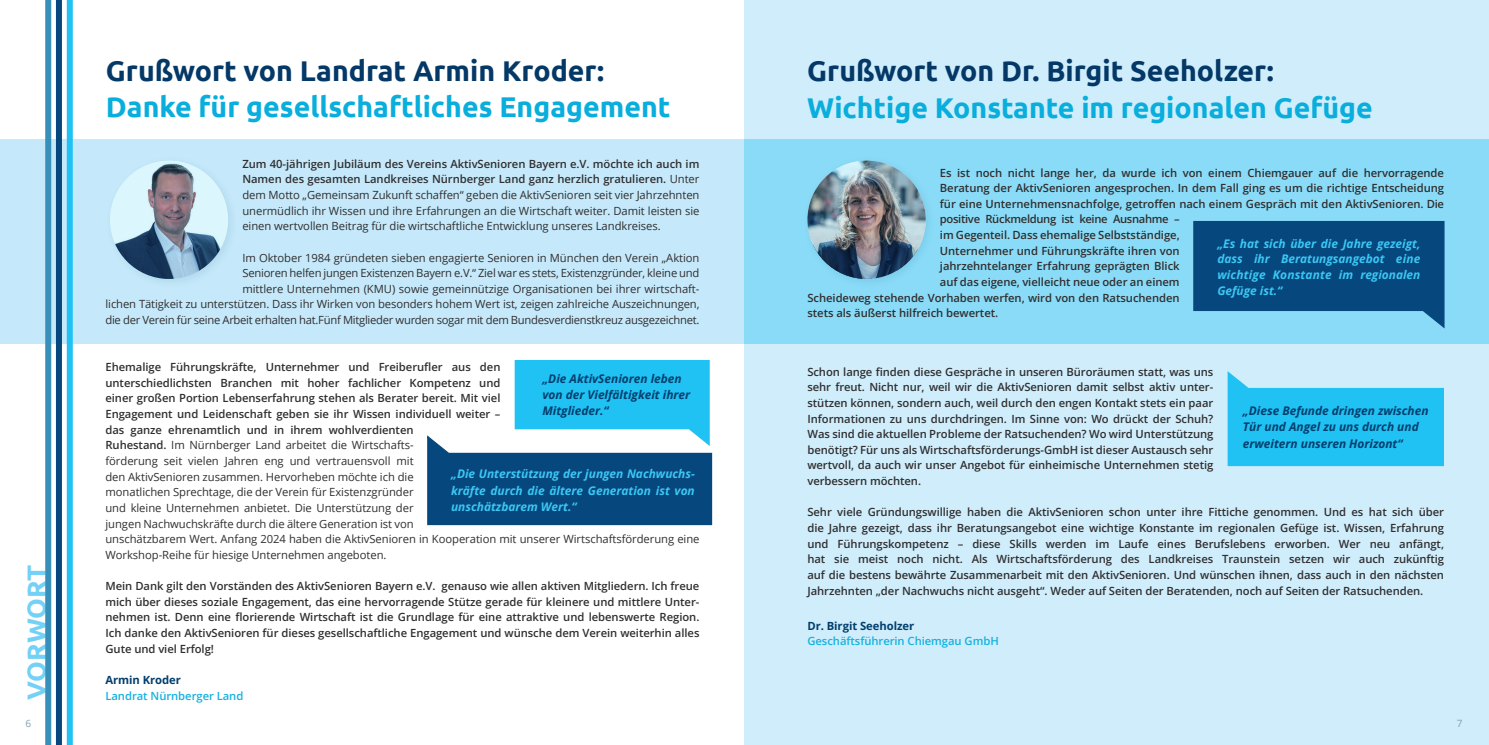
<style>
.page{position:relative;width:1489px;height:745px;background:#fff}
.page>*{position:absolute;margin:0;border:0;box-sizing:border-box;transform-origin:0 0}
.t1{font:700 28.5px "Ubuntu";color:#09aedd}
.t2{font:700 28.5px "Ubuntu";color:#043867}
.t3{font:700 26.25px "Ubuntu";letter-spacing:-.005em;color:#74d1f6}
.t4{font:italic 700 11.88px/15.6px "Open Sans";color:#3bc7f4;text-align:justify}
.t5{font:italic 700 11.88px/16.2px "Open Sans";color:#023e6d}
.t6{font:600 11.25px/15.6px "Open Sans";letter-spacing:-.005em;color:#312f30;text-align:justify}
.t7{font:11.25px/15.6px "Open Sans";letter-spacing:-.005em;color:#312f30;text-align:justify}
.t8{font:600 11.25px "Open Sans";letter-spacing:-.005em;color:#16b1df}
.t9{font:600 11.25px "Open Sans";letter-spacing:-.03em;color:#312f30}
.t10{font:700 11.25px "Open Sans";letter-spacing:-.005em;color:#023e6d}
.t11{font:10px "Open Sans";color:#7fa0b3}
.s1{font-weight:600}
</style>
<div class="page">
<div style="left:0;top:139px;width:1488px;height:204px;background:#c5e9fa"></div>
<svg style="left:38px;top:0;width:42px;height:744px"></svg>
<svg style="left:110px;top:160px;width:118px;height:119px;background:#93a7b7"></svg>
<svg style="left:427px;top:360px;width:285px;height:165px"></svg>
<div style="left:744px;top:0;width:744px;height:744px;background:#cfedfb"></div>
<div style="left:744px;top:139px;width:744px;height:204px;background:#89dbf7"></div>
<svg style="left:1193px;top:221px;width:251px;height:107px"></svg>
<img style="left:807px;top:160px;width:118px;height:119px;border-radius:50%">
<svg style="left:1227px;top:371px;width:216px;height:95px"></svg>
<h2 class="t3" style="left:21px;top:699px;width:137px;rotate:-90deg">VORWORT</h2>
<h1 class="t2" style="left:106px;top:54px;width:499px">Grußwort von Landrat Armin Kroder:</h1>
<h1 class="t1" style="left:106px;top:89px;width:566px">Danke für gesellschaftliches Engagement</h1>
<p class="t7" style="left:242px;top:155px;width:458px"><span class="s1">Zum 40-jährigen Jubiläum des Vereins AktivSenioren Bayern e.V. möchte ich auch im Namen des gesamten Landkreises Nürnberger Land ganz herzlich gratulieren.</span> Unter dem Motto „Gemeinsam Zukunft schaffen“ geben die AktivSenioren seit vier Jahrzehnten unermüdlich ihr Wissen und ihre Erfahrungen an die Wirtschaft weiter. Damit leisten sie einen wertvollen Beitrag für die wirtschaftliche Entwicklung unseres Landkreises.</p>
<p class="t7" style="left:105px;top:249px;width:595px;text-align:right">Im Oktober 1984 gründeten sieben engagierte Senioren in München den Verein „Aktion<br>Senioren helfen jungen Existenzen Bayern e.V.“ Ziel war es stets, Existenzgründer, kleine und<br>mittlere Unternehmen (KMU) sowie gemeinnützige Organisationen bei ihrer wirtschaft-<br>lichen Tätigkeit zu unterstützen. Dass ihr Wirken von besonders hohem Wert ist, zeigen zahlreiche Auszeichnungen, die der Verein für seine Arbeit erhalten hat.Fünf Mitglieder wurden sogar mit dem Bundesverdienstkreuz ausgezeichnet.</p>
<p class="t7" style="left:105px;top:358px;width:595px;text-align:left"><span class="s1">Ehemalige Führungskräfte, Unternehmer und Freiberufler aus den<br>unterschiedlichsten Branchen mit hoher fachlicher Kompetenz und<br>einer großen Portion Lebenserfahrung stehen als Berater bereit. Mit viel<br>Engagement und Leidenschaft geben sie ihr Wissen individuell weiter –<br>das ganze ehrenamtlich und in ihrem wohlverdienten<br>Ruhestand.</span> Im Nürnberger Land arbeitet die Wirtschafts-<br>förderung seit vielen Jahren eng und vertrauensvoll mit<br>den AktivSenioren zusammen. Hervorheben möchte ich die<br>monatlichen Sprechtage, die der Verein für Existenzgründer<br>und kleine Unternehmen anbietet. Die Unterstützung der<br>jungen Nachwuchskräfte durch die ältere Generation ist von<br>unschätzbarem Wert. Anfang 2024 haben die AktivSenioren in Kooperation mit unserer Wirtschaftsförderung eine Workshop-Reihe für hiesige Unternehmen angeboten.</p>
<p class="t6" style="left:105px;top:577px;width:595px">Mein Dank gilt den Vorständen des AktivSenioren Bayern e.V. genauso wie allen aktiven Mitgliedern. Ich freue mich über dieses soziale Engagement, das eine hervorragende Stütze gerade für kleinere und mittlere Unter&shy;nehmen ist. Denn eine florierende Wirtschaft ist die Grundlage für eine attraktive und lebenswerte Region.<br>Ich danke den AktivSenioren für dieses gesellschaftliche Engagement und wünsche dem Verein weiterhin alles Gute und viel Erfolg!</p>
<p class="t10" style="left:105px;top:671px;width:77px">Armin Kroder</p>
<p class="t8" style="left:105px;top:687px;width:139px">Landrat Nürnberger Land</p>
<p class="t5" style="left:542px;top:370px;width:149px">„Die AktivSenioren leben von der Vielfältigkeit ihrer<br>Mitglieder.“</p>
<p class="t4" style="left:451px;top:465px;width:245px;line-height:16.2px">„Die Unterstützung der jungen Nachwuchs&shy;kräfte durch die ältere Generation ist von unschätzbarem Wert.“</p>
<h1 class="t2" style="left:807px;top:54px;width:468px">Grußwort von Dr. Birgit Seeholzer:</h1>
<h1 class="t1" style="left:807px;top:90px;width:567px">Wichtige Konstante im regionalen Gefüge</h1>
<p class="t6" style="left:939px;top:164px;width:505px">Es ist noch nicht lange her, da wurde ich von einem Chiemgauer auf die hervorragende</p>
<p class="t6" style="left:939px;top:180px;width:505px">Beratung der AktivSenioren angesprochen. In dem Fall ging es um die richtige Entscheidung</p>
<p class="t6" style="left:939px;top:195px;width:505px">für eine Unternehmensnachfolge, getroffen nach einem Gespräch mit den AktivSenioren. Die</p>
<p class="t9" style="left:939px;top:211px;width:241px">positive Rückmeldung ist keine Ausnahme –</p>
<p class="t6" style="left:939px;top:227px;width:241px">im Gegenteil. Dass ehemalige Selbstständige,</p>
<p class="t6" style="left:939px;top:242px;width:241px">Unternehmer und Führungskräfte ihren von</p>
<p class="t6" style="left:939px;top:258px;width:241px">jahrzehntelanger Erfahrung geprägten Blick</p>
<p class="t6" style="left:939px;top:274px;width:241px">auf das eigene, vielleicht neue oder an einem</p>
<p class="t6" style="left:807px;top:289px;width:374px">Scheideweg stehende Vorhaben werfen, wird von den Ratsuchenden</p>
<p class="t6" style="left:807px;top:305px;width:192px">stets als äußerst hilfreich bewertet.</p>
<p class="t4" style="left:1217px;top:235px;width:204px">„Es hat sich über die Jahre gezeigt, dass ihr Beratungsangebot eine wichtige Konstante im regionalen Gefüge ist.“</p>
<p class="t6" style="left:807px;top:363px;width:407px">Schon lange finden diese Gespräche in unseren Büroräumen statt, was uns sehr freut. Nicht nur, weil wir die AktivSenioren damit selbst aktiv unter&shy;stützen können, sondern auch, weil durch den engen Kontakt stets ein paar Informationen zu uns durchdringen. Im Sinne von: Wo drückt der Schuh?<br>Was sind die aktuellen Probleme der Ratsuchenden? Wo wird Unterstützung benötigt? Für uns als Wirtschaftsförderungs-GmbH ist dieser Austausch sehr wertvoll, da auch wir unser Angebot für einheimische Unternehmen stetig verbessern möchten.</p>
<p class="t6" style="left:807px;top:504px;width:638px">Sehr viele Gründungswillige haben die AktivSenioren schon unter ihre Fittiche genommen. Und es hat sich über die Jahre gezeigt, dass ihr Beratungsangebot eine wichtige Konstante im regionalen Gefüge ist. Wissen, Erfahrung und Führungskompetenz – diese Skills werden im Laufe eines Berufslebens erworben. Wer neu anfängt, hat sie meist noch nicht. Als Wirtschaftsförderung des Landkreises Traunstein setzen wir auch zukünftig auf die bestens bewährte Zusammenarbeit mit den AktivSenioren. Und wünschen ihnen, dass auch in den nächsten Jahrzehnten „der Nachwuchs nicht ausgeht“. Weder auf Seiten der Beratenden, noch auf Seiten der Ratsuchenden.</p>
<p class="t10" style="left:807px;top:617px;width:108px">Dr. Birgit Seeholzer</p>
<p class="t8" style="left:807px;top:633px;width:193px">Geschäftsführerin Chiemgau GmbH</p>
<p class="t5" style="left:1242px;top:402px;width:187px">„Diese Befunde dringen zwischen<br>Tür und Angel zu uns durch und erweitern unseren Horizont“</p>
<p class="t11" style="left:25px;top:716px;width:7px">6</p>
<p class="t11" style="left:1456px;top:716px;width:7px">7</p>
</div>
